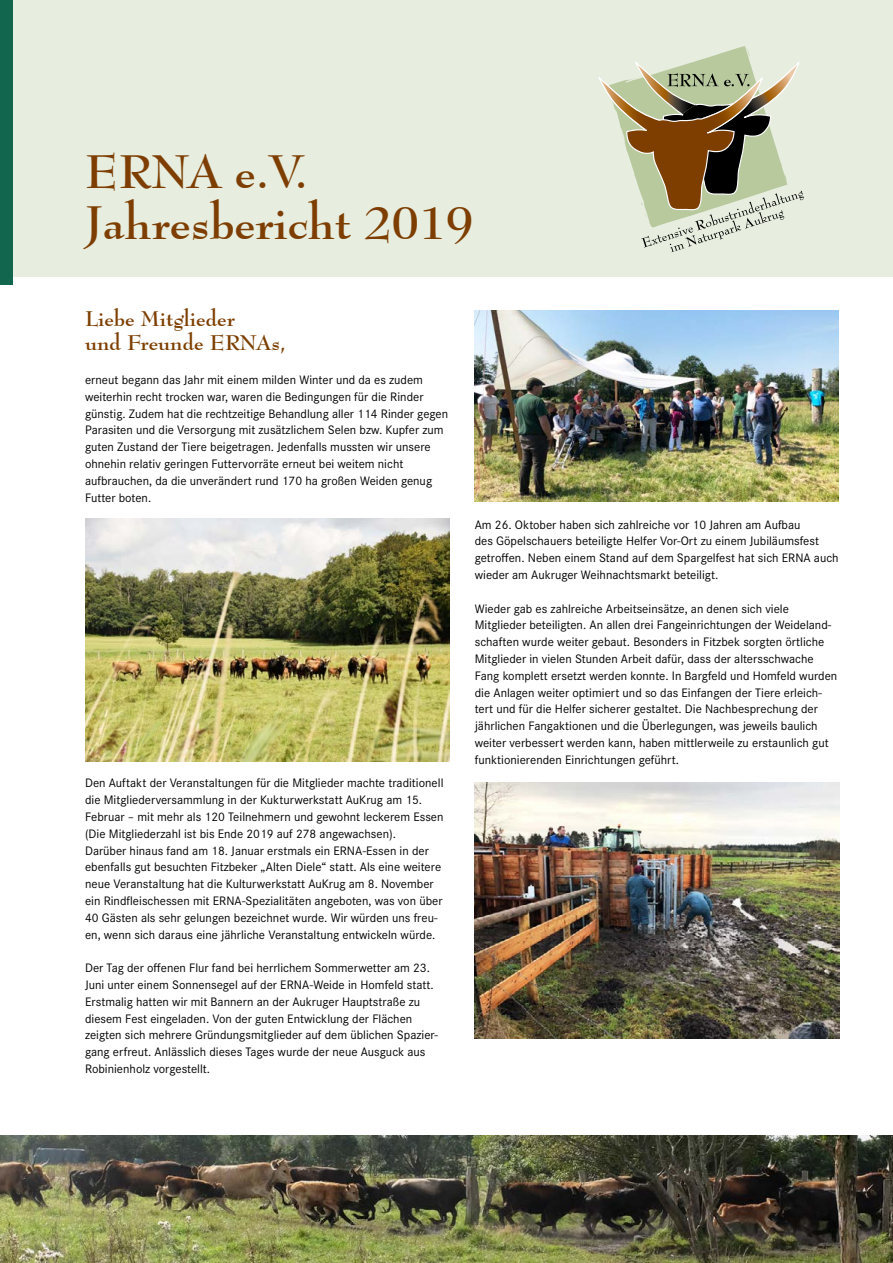
<style>
.page{position:relative;width:893px;height:1263px;background:#fff}
.page>*{position:absolute;margin:0;border:0;box-sizing:border-box;transform-origin:0 0}
.t1{font:700 46.5px/51px "Bernhard Modern BT";color:#7d3e00}
.t2{font:700 21px/24px "Bernhard Modern BT";color:#7d3e00}
.t3{font:12.75px/16.8px "Corporate S";color:#000}
</style>
<div class="page">
<div style="left:0;top:0;width:893px;height:276px;background:#e7eddf"></div>
<svg style="left:598px;top:46px;width:206px;height:206px"></svg>
<img style="left:0;top:1135px;width:893px;height:128px">
<div style="left:0;top:0;width:13px;height:285px;background:#12664d"></div>
<img style="left:475px;top:310px;width:364px;height:191px">
<img style="left:475px;top:783px;width:365px;height:255px">
<img style="left:85px;top:519px;width:364px;height:243px">
<h1 class="t1" style="left:85px;top:145px;width:390px">ERNA e.V.<br>Jahresbericht 2019</h1>
<h2 class="t2" style="left:85px;top:306px;width:202px">Liebe Mitglieder<br>und Freunde ERNAs,</h2>
<p class="t3" style="left:85px;top:371px;width:365px">erneut begann das Jahr mit einem milden Winter und da es zudem weiterhin recht trocken war, waren die Bedingungen für die Rinder günstig. Zudem hat die rechtzeitige Behandlung aller 114 Rinder gegen Parasiten und die Versorgung mit zusätzlichem Selen bzw. Kupfer zum guten Zustand der Tiere beigetragen. Jedenfalls mussten wir unsere ohnehin relativ geringen Futtervorräte erneut bei weitem nicht aufbrauchen, da die unverändert rund 170 ha großen Weiden genug Futter boten.</p>
<p class="t3" style="left:85px;top:775px;width:360px">Den Auftakt der Veranstaltungen für die Mitglieder machte traditionell die Mitgliederversammlung in der Kukturwerkstatt AuKrug am 15.<br>Februar – mit mehr als 120 Teilnehmern und gewohnt leckerem Essen (Die Mitgliederzahl ist bis Ende 2019 auf 278 angewachsen).<br>Darüber hinaus fand am 18. Januar erstmals ein ERNA-Essen in der ebenfalls gut besuchten Fitzbeker „Alten Diele“ statt. Als eine weitere neue Veranstaltung hat die Kulturwerkstatt AuKrug am 8. November ein Rindfleischessen mit ERNA-Spezialitäten angeboten, was von über 40 Gästen als sehr gelungen bezeichnet wurde. Wir würden uns freu&shy;en, wenn sich daraus eine jährliche Veranstaltung entwickeln würde.</p>
<p class="t3" style="left:85px;top:959px;width:354px">Der Tag der offenen Flur fand bei herrlichem Sommerwetter am 23.<br>Juni unter einem Sonnensegel auf der ERNA-Weide in Homfeld statt.<br>Erstmalig hatten wir mit Bannern an der Aukruger Hauptstraße zu diesem Fest eingeladen. Von der guten Entwicklung der Flächen zeigten sich mehrere Gründungsmitglieder auf dem üblichen Spazier&shy;gang erfreut. Anlässlich dieses Tages wurde der neue Ausguck aus Robinienholz vorgestellt.</p>
<p class="t3" style="left:475px;top:516px;width:365px">Am 26. Oktober haben sich zahlreiche vor 10 Jahren am Aufbau<br>des Göpelschauers beteiligte Helfer Vor-Ort zu einem Jubiläumsfest getroffen. Neben einem Stand auf dem Spargelfest hat sich ERNA auch wieder am Aukruger Weihnachtsmarkt beteiligt.</p>
<p class="t3" style="left:475px;top:600px;width:364px">Wieder gab es zahlreiche Arbeitseinsätze, an denen sich viele Mitglieder beteiligten. An allen drei Fangeinrichtungen der Weideland&shy;schaften wurde weiter gebaut. Besonders in Fitzbek sorgten örtliche Mitglieder in vielen Stunden Arbeit dafür, dass der altersschwache Fang komplett ersetzt werden konnte. In Bargfeld und Homfeld wurden die Anlagen weiter optimiert und so das Einfangen der Tiere erleich&shy;tert und für die Helfer sicherer gestaltet. Die Nachbesprechung der jährlichen Fangaktionen und die Überlegungen, was jeweils baulich weiter verbessert werden kann, haben mittlerweile zu erstaunlich gut funktionierenden Einrichtungen geführt.</p>
</div>
